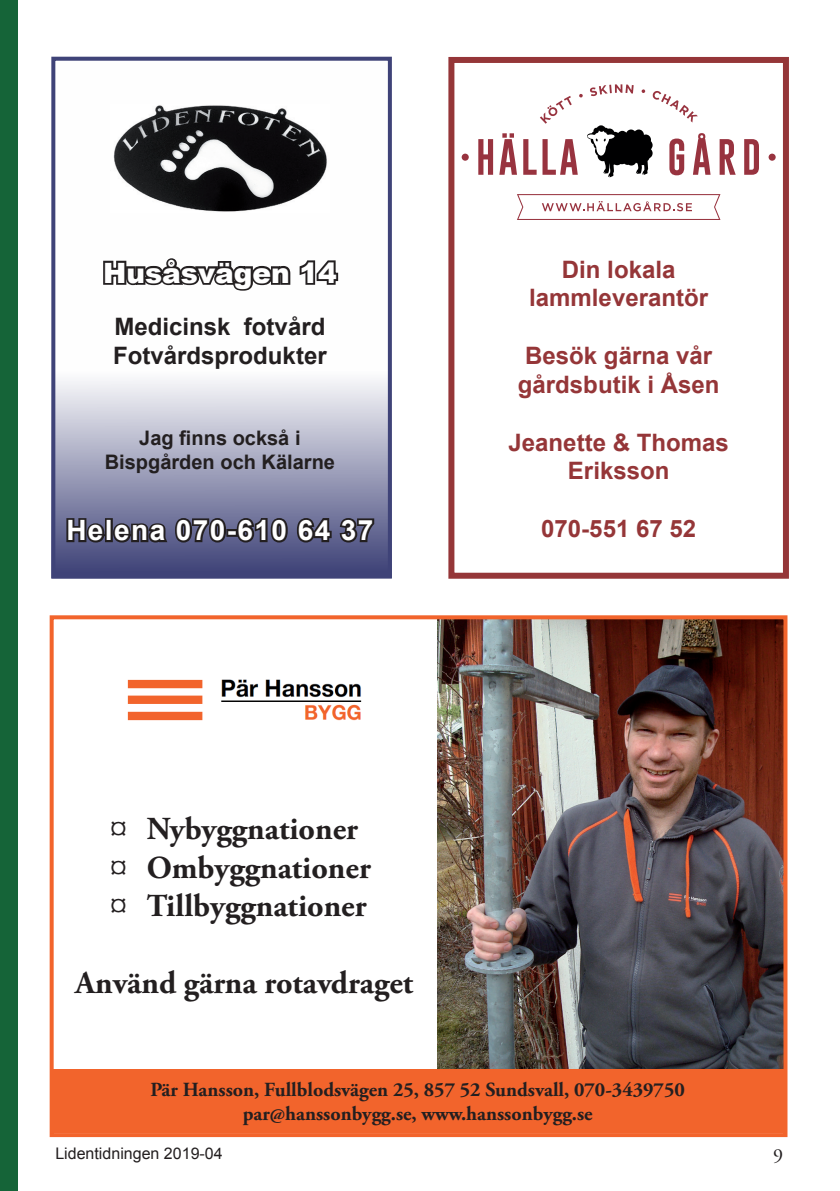
<style>
.page{position:relative;width:840px;height:1191px;background:#fff}
.page>*{position:absolute;margin:0;border:0;box-sizing:border-box;transform-origin:0 0}
.t1{font:700 32px/38.4px "Adobe Garamond Pro";color:#231f20}
.t2{font:700 28px "Arial";letter-spacing:.05em;color:#fff}
.t3{font:900 28px "Arial";color:#fff}
.t4{font:700 24px/28.8px "Arial";color:#953638;text-align:center}
.t5{font:700 24px/28.8px "Arial";color:#231f20}
.t6{font:700 20px/24px "Adobe Garamond Pro";color:#231f20;text-align:center}
.t7{font:700 20px/24px "Arial";color:#231f20;text-align:center}
.t8{font:20px "Adobe Garamond Pro";color:#231f20}
.t9{font:16px "Arial";color:#231f20}
.s1{font-weight:400}
</style>
<div class="page">
<img style="left:127px;top:679px;width:235px;height:42px">
<img style="left:437px;top:620px;width:345px;height:449px">
<div style="left:51px;top:1069px;width:733px;height:63px;background:#f2642c"></div>
<div style="left:50px;top:615px;width:737px;height:522px;border:4px solid #f2642c"></div>
<div style="left:0;top:0;width:17px;height:1191px;background:#156438"></div>
<svg style="left:56px;top:380px;width:330px;height:193px;background:#a4a6bf"></svg>
<svg style="left:103px;top:258px;width:236px;height:33px"></svg>
<svg style="left:64px;top:507px;width:312px;height:39px;background:#4e4f67"></svg>
<img style="left:113px;top:105px;width:214px;height:107px">
<div style="left:51px;top:57px;width:340px;height:521px;border:4px solid #3f4378"></div>
<svg style="left:478px;top:139px;width:15px;height:36px"></svg>
<svg style="left:499px;top:133px;width:17px;height:42px"></svg>
<svg style="left:719px;top:139px;width:16px;height:36px"></svg>
<svg style="left:744px;top:139px;width:14px;height:36px"></svg>
<div style="left:461px;top:154px;width:7px;height:7px;background:#98333f;border-radius:50%"></div>
<div style="left:768px;top:154px;width:7px;height:7px;background:#98333f;border-radius:50%"></div>
<svg style="left:523px;top:84px;width:187px;height:93px"></svg>
<svg style="left:517px;top:194px;width:203px;height:26px"></svg>
<div style="left:448px;top:57px;width:340px;height:521px;border:6px solid #953638"></div>
<h2 class="t3" style="left:103px;top:252px;width:235px">Husåsvägen 14</h2>
<p class="t5" style="left:113px;top:313px;width:215px">Medicinsk fotvård<br>Fotvårdsprodukter</p>
<p class="t7" style="left:105px;top:426px;width:232px">Jag finns också i<br>Bispgården och Kälarne</p>
<h2 class="t2" style="left:66px;top:512px;width:308px">Helena 070-610 64 37</h2>
<p class="t4" style="left:529px;top:256px;width:180px">Din lokala lammleverantör</p>
<p class="t4" style="left:517px;top:342px;width:203px">Besök gärna vår gårdsbutik i Åsen</p>
<p class="t4" style="left:508px;top:428px;width:222px">Jeanette &amp; Thomas<br>Eriksson</p>
<p class="t4" style="left:541px;top:515px;width:156px">070-551 67 52</p>
<h1 class="t1" style="left:111px;top:810px;width:262px"><span class="s1">¤</span> Nybyggnationer <span class="s1">¤</span> Ombyggnationer <span class="s1">¤</span> Tillbyggnationer</h1>
<h1 class="t1" style="left:75px;top:964px;width:339px">Använd gärna rotavdraget</h1>
<p class="t6" style="left:150px;top:1077px;width:535px">Pär Hansson, Fullblodsvägen 25, 857 52 Sundsvall, 070-3439750 par@hanssonbygg.se, www.hanssonbygg.se</p>
<p class="t9" style="left:55px;top:1142px;width:169px">Lidentidningen 2019-04</p>
<p class="t8" style="left:772px;top:1143px;width:11px">9</p>
</div>
